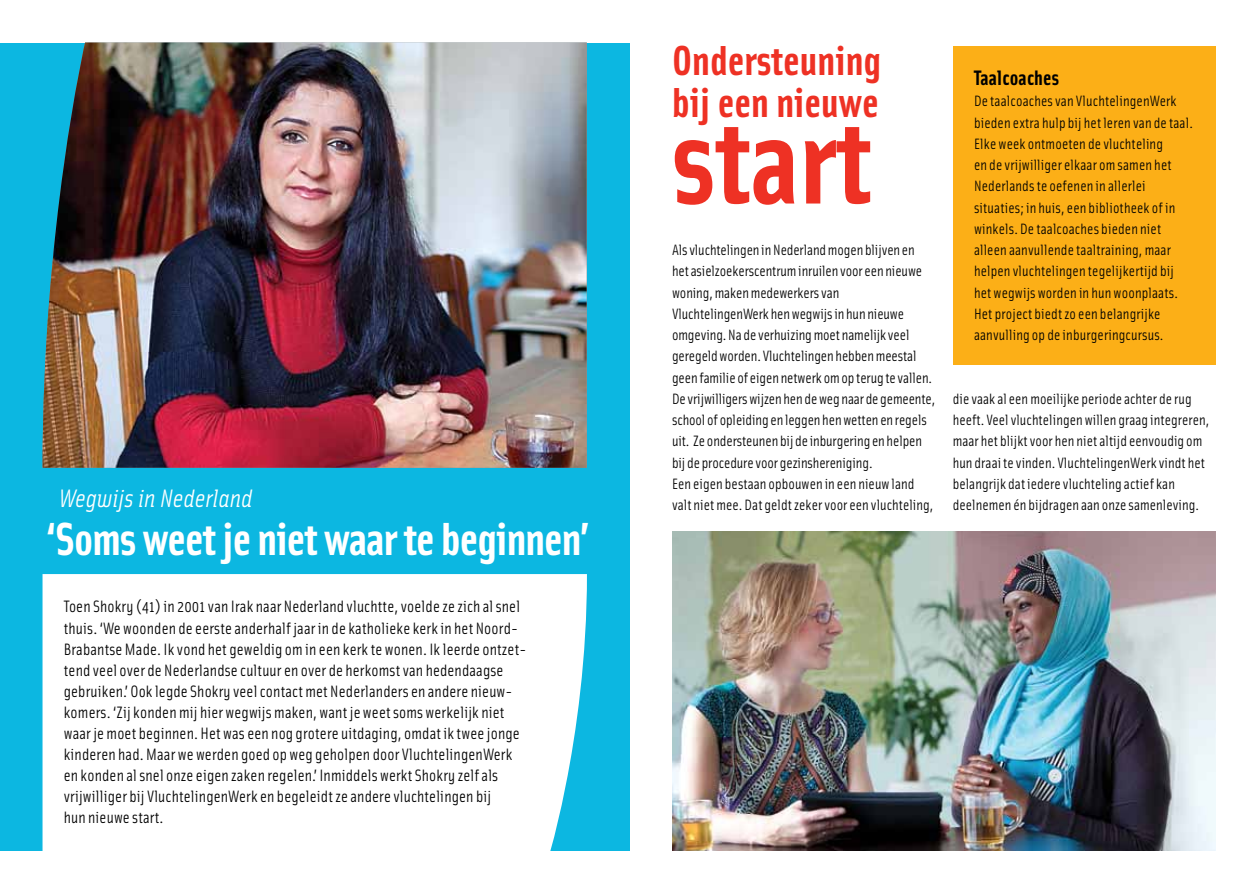
<style>
.page{position:relative;width:1259px;height:893px;background:#fff}
.page>*{position:absolute;margin:0;border:0;box-sizing:border-box;transform-origin:0 0}
.t1{font:700 124.5px "Solex OT";color:#ee3124}
.t2{font:700 46.5px "Solex OT";letter-spacing:-.02em;color:#fff}
.t3{font:700 42px/42px "Solex OT";color:#ee3124}
.t4{font:italic 25.35px "Solex OT";color:#fff}
.t5{font:700 21px "Solex OT";letter-spacing:.01em;color:#000}
.t6{font:16.5px/21px "Solex OT";letter-spacing:.01em;color:#000}
.t7{font:15px/21.3px "Solex OT";letter-spacing:.005em;color:#000}
</style>
<div class="page">
<img style="left:672px;top:531px;width:543px;height:320px">
<div style="left:952px;top:46px;width:263px;height:318px;background:#fcaf17"></div>
<div style="left:0;top:43px;width:629px;height:807px;background:#0cb7e1"></div>
<img style="left:43px;top:43px;width:543px;height:425px">
<div style="left:43px;top:574px;width:544px;height:277px;background:#fff"></div>
<h3 class="t4" style="left:59px;top:482px;width:195px">Wegwijs in Nederland</h3>
<h2 class="t2" style="left:46px;top:509px;width:544px">‘Soms weet je niet waar te beginnen’</h2>
<p class="t6" style="left:64px;top:596px;width:464px">Toen Shokry (41) in 2001 van Irak naar Nederland vluchtte, voelde ze zich al snel thuis. ‘We woonden de eerste anderhalf jaar in de katholieke kerk in het Noord-Brabantse Made. Ik vond het geweldig om in een kerk te wonen. Ik leerde ontzet&shy;tend veel over de Nederlandse cultuur en over de herkomst van hedendaagse gebruiken.’ Ook legde Shokry veel contact met Nederlanders en andere nieuw&shy;komers. ‘Zij konden mij hier wegwijs maken, want je weet soms werkelijk niet waar je moet beginnen. Het was een nog grotere uitdaging, omdat ik twee jonge kinderen had. Maar we werden goed op weg geholpen door VluchtelingenWerk en konden al snel onze eigen zaken regelen.’ Inmiddels werkt Shokry zelf als vrijwilliger bij VluchtelingenWerk en begeleidt ze andere vluchtelingen bij<br>hun nieuwe start.</p>
<h3 class="t3" style="left:672px;top:37px;width:211px">Ondersteuning bij een nieuwe</h3>
<h1 class="t1" style="left:672px;top:79px;width:201px">start</h1>
<p class="t7" style="left:672px;top:239px;width:265px">Als vluchtelingen in Nederland mogen blijven en het asielzoekerscentrum inruilen voor een nieuwe woning, maken medewerkers van VluchtelingenWerk hen wegwijs in hun nieuwe omgeving. Na de verhuizing moet namelijk veel geregeld worden. Vluchtelingen hebben meestal geen familie of eigen netwerk om op terug te vallen.<br>De vrijwilligers wijzen hen de weg naar de gemeente, school of opleiding en leggen hen wetten en regels uit. Ze ondersteunen bij de inburgering en helpen bij de procedure voor gezinshereniging.<br>Een eigen bestaan opbouwen in een nieuw land valt niet mee. Dat geldt zeker voor een vluchteling,</p>
<h3 class="t5" style="left:974px;top:64px;width:86px">Taalcoaches</h3>
<p class="t7" style="left:974px;top:90px;width:220px">De taalcoaches van VluchtelingenWerk bieden extra hulp bij het leren van de taal.<br>Elke week ontmoeten de vluchteling<br>en de vrijwilliger elkaar om samen het Nederlands te oefenen in allerlei situaties; in huis, een bibliotheek of in winkels. De taalcoaches bieden niet alleen aanvullende taaltraining, maar helpen vluchtelingen tegelijkertijd bij het wegwijs worden in hun woonplaats.<br>Het project biedt zo een belangrijke aanvulling op de inburgeringcursus.</p>
<p class="t7" style="left:952px;top:387px;width:258px">die vaak al een moeilijke periode achter de rug heeft. Veel vluchtelingen willen graag integreren, maar het blijkt voor hen niet altijd eenvoudig om hun draai te vinden. VluchtelingenWerk vindt het belangrijk dat iedere vluchteling actief kan deelnemen én bijdragen aan onze samenleving.</p>
</div>
